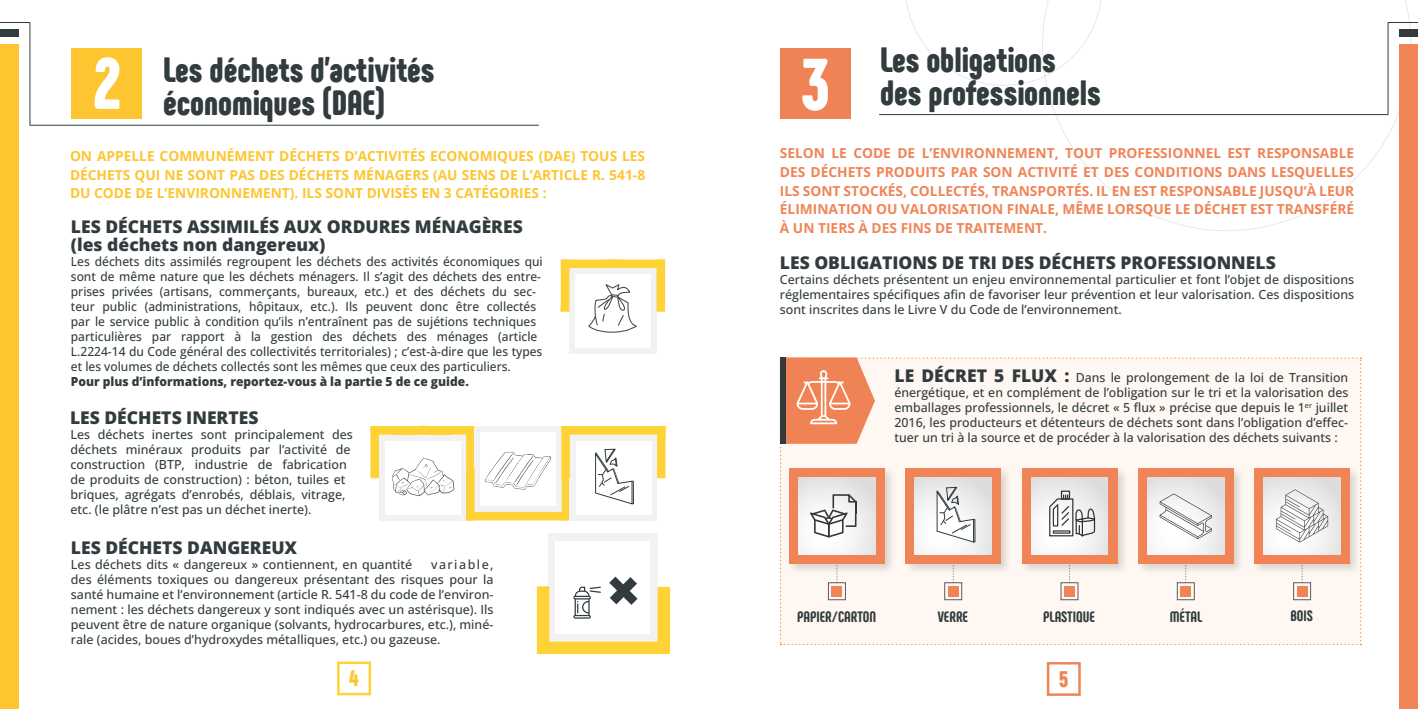
<style>
.page{position:relative;width:1418px;height:709px;background:#fff}
.page>*{position:absolute;margin:0;border:0;box-sizing:border-box;transform-origin:0 0}
.t1{font:900 72.5px "Phenomena";color:#fff}
.t2{font:900 35px "Phenomena";color:#323c3f}
.t3{font:900 22.5px "Phenomena";color:#fdc530}
.t4{font:900 22.5px "Phenomena";color:#f08457}
.t5{font:800 17.5px "Open Sans";color:#323c3f}
.t6{font:800 15px "Phenomena";color:#323c3f}
.t7{font:700 13.75px/18.8px "Open Sans";color:#f08457;text-align:justify}
.t8{font:700 13.75px/18.8px "Open Sans";color:#fdc530;text-align:justify}
.t9{font:500 12.5px/15px "Open Sans";color:#323c3f;text-align:justify}
.t10{font:500 12.5px/15px "Open Sans";color:#323c3f;scale:.96 1}
.t11{font:800 12.5px "Open Sans";color:#323c3f;scale:.96 1}
.s1{font-weight:800;font-size:17.5px}
</style>
<div class="page">
<div style="left:548px;top:533px;width:109px;height:108px;background:#f3f2f2"></div>
<div style="left:555px;top:541px;width:94px;height:92px;background:#fff"></div>
<div style="left:657px;top:587px;width:13px;height:65px;background:#ffd236"></div>
<div style="left:537px;top:586px;width:12px;height:68px;background:#ffd23a"></div>
<div style="left:537px;top:641px;width:133px;height:13px;background:#ffd236"></div>
<svg style="left:1042px;top:0;width:369px;height:231px"></svg>
<div style="left:71px;top:48px;width:71px;height:71px;background:#fdc530"></div>
<div style="left:780px;top:48px;width:70px;height:71px;background:#f08355"></div>
<svg style="left:906px;top:0;width:196px;height:86px"></svg>
<svg style="left:573px;top:586px;width:28px;height:32px"></svg>
<svg style="left:609px;top:576px;width:28px;height:29px"></svg>
<svg style="left:780px;top:357px;width:581px;height:288px"></svg>
<div style="left:1399px;top:44px;width:18px;height:665px;background:#f08457"></div>
<div style="left:1399px;top:29px;width:18px;height:8px;background:#323c3f"></div>
<hr style="left:1387px;top:22px;width:30px;height:1px;background:#323c3f">
<hr style="left:1387px;top:22px;width:1px;height:93px;background:#323c3f">
<hr style="left:879px;top:114px;width:508px;height:1px;background:#323c3f">
<div style="left:0;top:44px;width:18px;height:665px;background:#fdc530"></div>
<div style="left:0;top:29px;width:18px;height:8px;background:#323c3f"></div>
<hr style="left:0;top:22px;width:30px;height:1px;background:#323c3f">
<hr style="left:30px;top:22px;width:1px;height:103px;background:#323c3f">
<hr style="left:30px;top:125px;width:509px;height:1px;background:#323c3f">
<div style="left:1046px;top:662px;width:34px;height:34px;border:2px solid #f08457"></div>
<div style="left:337px;top:661px;width:34px;height:34px;border:2px solid #ffd236"></div>
<div style="left:569px;top:268px;width:87px;height:86px;background:#f3f2f2"></div>
<div style="left:575px;top:274px;width:76px;height:74px;background:#fff"></div>
<svg style="left:560px;top:259px;width:106px;height:74px"></svg>
<div style="left:379px;top:434px;width:87px;height:86px;background:linear-gradient(to right,#f7f6f6,#f7f6f6)"></div>
<div style="left:385px;top:441px;width:75px;height:73px;background:#fff"></div>
<div style="left:474px;top:426px;width:87px;height:86px;background:linear-gradient(to right,#f3f2f2,#f3f2f2)"></div>
<div style="left:480px;top:432px;width:75px;height:73px;background:#fff"></div>
<div style="left:561px;top:468px;width:9px;height:52px;background:#ffd236"></div>
<div style="left:466px;top:468px;width:8px;height:52px;background:#ffd23a"></div>
<div style="left:466px;top:512px;width:104px;height:8px;background:#ffd236"></div>
<div style="left:570px;top:434px;width:87px;height:86px;background:#f3f2f2"></div>
<div style="left:576px;top:441px;width:75px;height:73px;background:#fff"></div>
<div style="left:561px;top:426px;width:9px;height:52px;background:#ffd236"></div>
<div style="left:657px;top:426px;width:8px;height:52px;background:#ffd23a"></div>
<div style="left:561px;top:426px;width:104px;height:8px;background:#ffd236"></div>
<svg style="left:370px;top:425px;width:181px;height:71px"></svg>
<div style="left:631px;top:481px;width:3px;height:23px;border:1px solid #313b3f"></div>
<svg style="left:595px;top:448px;width:37px;height:57px"></svg>
<p class="t1" style="left:93px;top:36px;width:29px">2</p>
<p class="t2" style="left:163px;top:47px;width:273px">Les déchets d’activités</p>
<p class="t2" style="left:163px;top:80px;width:223px">économiques (DAE)</p>
<p class="t1" style="left:800px;top:37px;width:31px">3</p>
<p class="t2" style="left:880px;top:37px;width:177px">Les obligations</p>
<p class="t2" style="left:880px;top:70px;width:222px">des professionnels</p>
<p class="t8" style="left:70px;top:146px;width:576px">ON APPELLE COMMUNÉMENT DÉCHETS D’ACTIVITÉS ECONOMIQUES (DAE) TOUS LES DÉCHETS QUI NE SONT PAS DES DÉCHETS MÉNAGERS (AU SENS DE L’ARTICLE R. 541-8<br>DU CODE DE L’ENVIRONNEMENT). ILS SONT DIVISÉS EN 3 CATÉGORIES :</p>
<p class="t7" style="left:780px;top:143px;width:576px">SELON LE CODE DE L’ENVIRONNEMENT, TOUT PROFESSIONNEL EST RESPONSABLE DES DÉCHETS PRODUITS PAR SON ACTIVITÉ ET DES CONDITIONS DANS LESQUELLES ILS SONT STOCKÉS, COLLECTÉS, TRANSPORTÉS. IL EN EST RESPONSABLE JUSQU’À LEUR ÉLIMINATION OU VALORISATION FINALE, MÊME LORSQUE LE DÉCHET EST TRANSFÉRÉ À UN TIERS À DES FINS DE TRAITEMENT.</p>
<p class="t5" style="left:780px;top:251px;width:497px">LES OBLIGATIONS DE TRI DES DÉCHETS PROFESSIONNELS</p>
<p class="t9" style="left:780px;top:272px;width:576px">Certains déchets présentent un enjeu environnemental particulier et font l’objet de dispositions réglementaires spécifiques afin de favoriser leur prévention et leur valorisation. Ces dispositions sont inscrites dans le Livre V du Code de l’environnement.</p>
<p class="t5" style="left:71px;top:215px;width:453px">LES DÉCHETS ASSIMILÉS AUX ORDURES MÉNAGÈRES</p>
<p class="t5" style="left:71px;top:233px;width:256px">(les déchets non dangereux)</p>
<p class="t10" style="left:71px;top:254px;width:493px">Les déchets dits assimilés regroupent les déchets des activités économiques qui sont de même nature que les déchets ménagers. Il s’agit des déchets des entre&shy;prises privées (artisans, commerçants, bureaux, etc.) et des déchets du sec&shy;teur public (administrations, hôpitaux, etc.). Ils peuvent donc être collectés par le service public à condition qu’ils n’entraînent pas de sujétions techniques particulières par rapport à la gestion des déchets des ménages (article L.2224-14 du Code général des collectivités territoriales) ; c’est-à-dire que les types et les volumes de déchets collectés sont les mêmes que ceux des particuliers.</p>
<p class="t11" style="left:71px;top:373px;width:416px">Pour plus d’informations, reportez-vous à la partie 5 de ce guide.</p>
<p class="t9" style="left:894px;top:369px;width:455px"><span class="s1">LE DÉCRET 5 FLUX :</span> Dans le prolongement de la loi de Transition énergétique, et en complément de l’obligation sur le tri et la valorisation des emballages professionnels, le décret « 5 flux » précise que depuis le 1<sup>er</sup> juillet 2016, les producteurs et détenteurs de déchets sont dans l’obligation d’effec&shy;tuer un tri à la source et de procéder à la valorisation des déchets suivants :</p>
<p class="t5" style="left:70px;top:405px;width:190px">LES DÉCHETS INERTES</p>
<p class="t9" style="left:70px;top:426px;width:284px;text-align:left">Les déchets inertes sont principalement des déchets minéraux produits par l’activité de construction (BTP, industrie de fabrication de produits de construction) : béton, tuiles et briques, agrégats d’enrobés, déblais, vitrage, etc. (le plâtre n’est pas un déchet inerte).</p>
<p class="t5" style="left:71px;top:536px;width:228px">LES DÉCHETS DANGEREUX</p>
<p class="t9" style="left:71px;top:557px;width:343px">Les déchets dits « dangereux » contiennent, en quantité</p>
<p class="t9" style="left:71px;top:557px;width:424px;text-indent:360px">variable, des éléments toxiques ou dangereux présentant des risques pour la santé humaine et l’environnement (article R. 541-8 du code de l’environ&shy;nement : les déchets dangereux y sont indiqués avec un astérisque). Ils peuvent être de nature organique (solvants, hydrocarbures, etc.), miné&shy;rale (acides, boues d’hydroxydes métalliques, etc.) ou gazeuse.</p>
<p class="t6" style="left:797px;top:607px;width:81px">PAPIER/CARTON</p>
<p class="t6" style="left:937px;top:607px;width:32px">VERRE</p>
<p class="t6" style="left:1043px;top:607px;width:53px">PLASTIQUE</p>
<p class="t6" style="left:1169px;top:607px;width:34px">MÉTAL</p>
<p class="t6" style="left:1290px;top:606px;width:24px">BOIS</p>
<p class="t3" style="left:349px;top:663px;width:11px">4</p>
<p class="t4" style="left:1059px;top:664px;width:11px">5</p>
</div>
